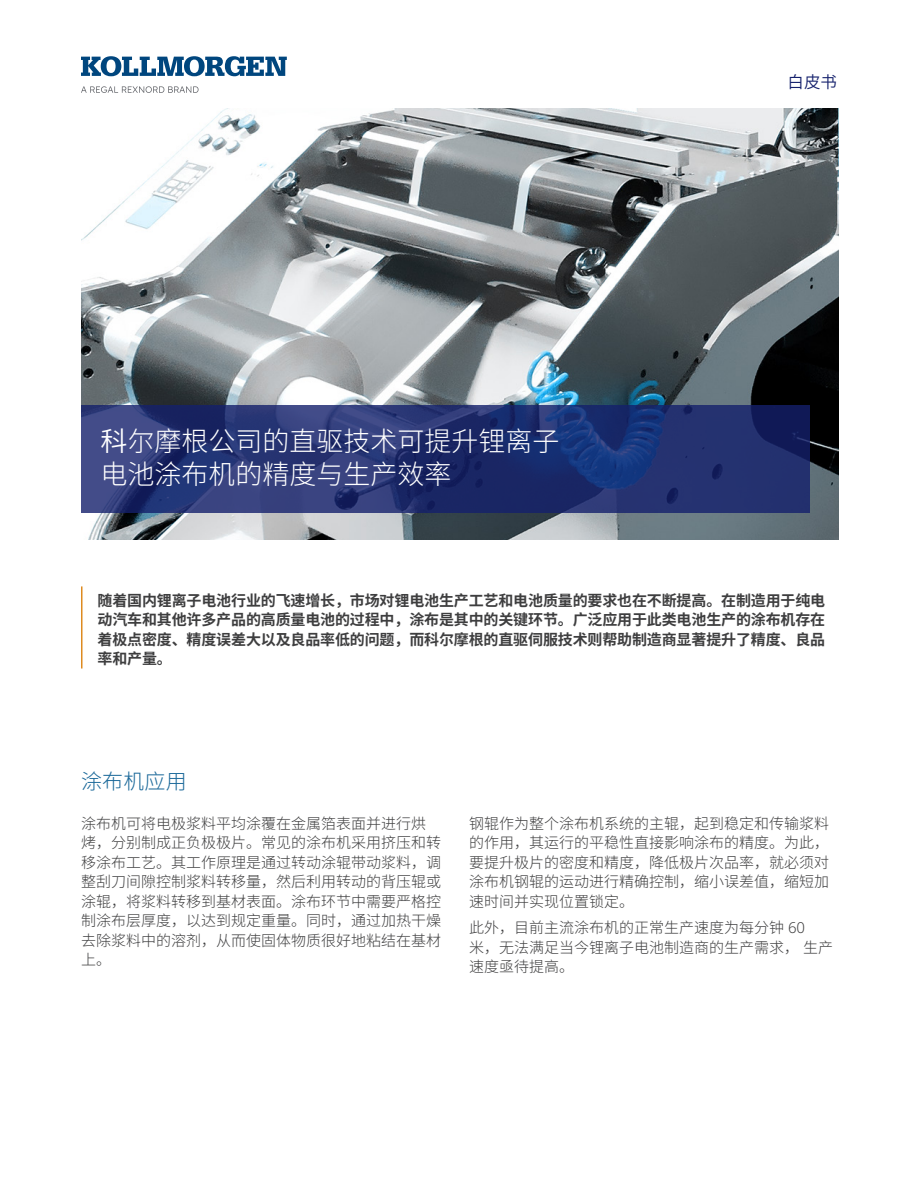
<style>
.page{position:relative;width:918px;height:1188px;background:#fff}
.page>*{position:absolute;margin:0;border:0;box-sizing:border-box;transform-origin:0 0}
.Header_title{font:300 27px/33px "Source Han Sans SC";color:#fff}
.Title{font:300 21px "Source Han Sans SC";letter-spacing:.01em;color:#1a6899}
.t1{font:16.5px "Source Han Sans SC";color:#14206c}
.Body{font:300 15px/19.5px "Source Han Sans SC";color:#3e3e3f}
.t2{font:700 15px/19.5px "Source Han Sans SC";letter-spacing:-.01em;color:#3e3e3f;text-align:justify}
.s1{font-weight:400}
.s2{font-family:"Noto Sans"}
</style>
<div class="page">
<img style="left:81px;top:108px;width:757px;height:432px">
<svg style="left:81px;top:405px;width:729px;height:108px;background:#253372"></svg>
<hr style="left:81px;top:586px;width:1px;height:83px;background:#de8b20">
<svg style="left:81px;top:86px;width:118px;height:7px"></svg>
<svg style="left:81px;top:56px;width:206px;height:20px"></svg>
<p class="Header_title" style="left:101px;top:426px;width:460px"><span class="s1">科</span>尔摩根公司的直驱技术可提升锂离子电池涂布机的精度与生产效率</p>
<p class="t1" style="left:788px;top:73px;width:51px">白皮书</p>
<p class="t2" style="left:98px;top:591px;width:729px">随着国内锂离子电池行业的飞速增长，市场对锂电池生产工艺和电池质量的要求也在不断提高。在制造用于纯电动汽车和其他许多产品的高质量电池的过程中，涂布是其中的关键环节。广泛应用于此类电池生产的涂布机存在着极点密度、精度误差大以及良品率低的问题，而科尔摩根的直驱伺服技术则帮助制造商显著提升了精度、良品率和产量。</p>
<p class="Title" style="left:81px;top:769px;width:107px">涂布机应用</p>
<p class="Body" style="left:81px;top:814px;width:361px">涂布机可将电极浆料平均涂覆在金属箔表面并进行烘烤，分别制成正负极极片。常见的涂布机采用挤压和转移涂布工艺。其工作原理是通过转动涂辊带动浆料，调整刮刀间隙控制浆料转移量，然后利用转动的背压辊或涂辊，将浆料转移到基材表面。涂布环节中需要严格控制涂布层厚度，以达到规定重量。同时，通过加热干燥去除浆料中的溶剂，从而使固体物质很好地粘结在基材上。</p>
<p class="Body" style="left:469px;top:814px;width:361px;text-align:justify">钢辊作为整个涂布机系统的主辊，起到稳定和传输浆料的作用，其运行的平稳性直接影响涂布的精度。为此，要提升极片的密度和精度，降低极片次品率，就必须对涂布机钢辊的运动进行精确控制，缩小误差值，缩短加速时间并实现位置锁定。</p>
<p class="Body" style="left:469px;top:918px;width:365px">此外，目前主流涂布机的正常生产速度为每分钟 <span class="s2">60<br></span>米，无法满足当今锂离子电池制造商的生产需求，生产速度亟待提高。</p>
</div>
